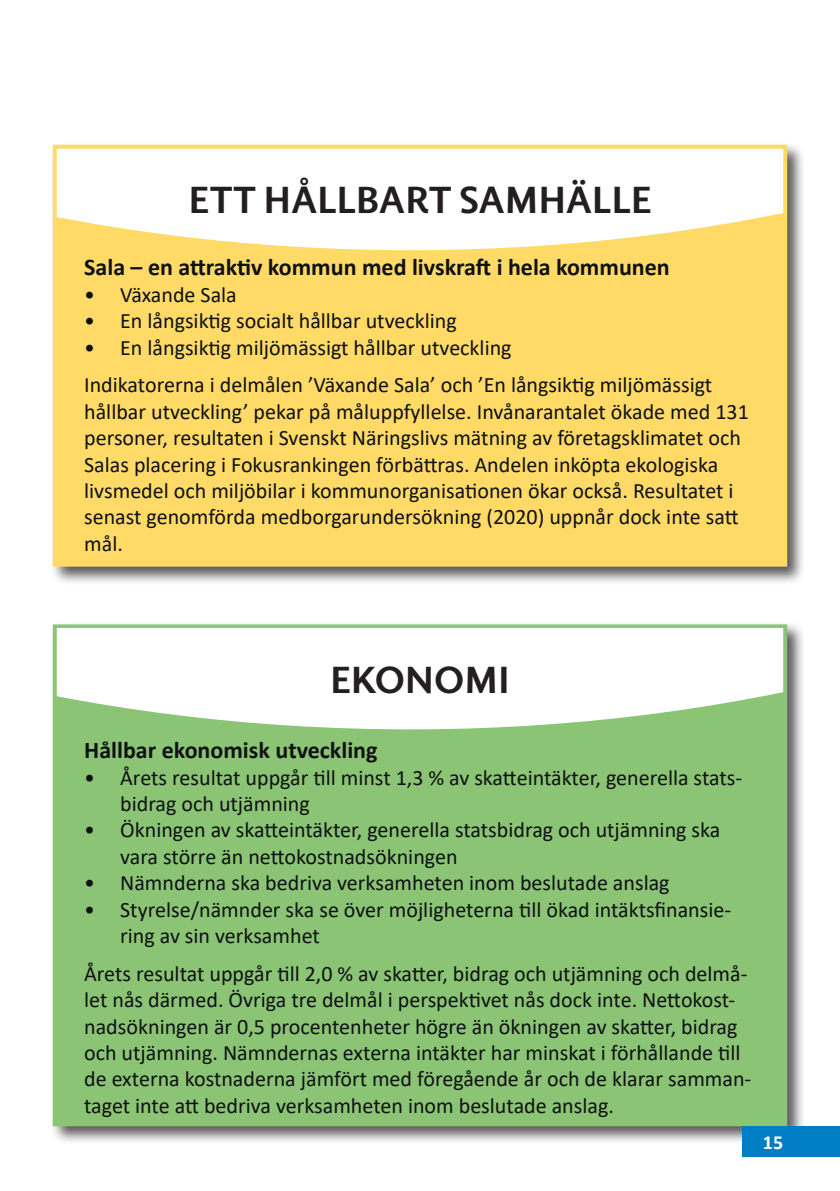
<style>
.page{position:relative;width:840px;height:1191px;background:#fff}
.page>*{position:absolute;margin:0;border:0;box-sizing:border-box;transform-origin:0 0}
.t1{font:700 36px "Berling Nova Sans Pro";color:#231f20}
.t2{font:700 24px "Calibri";color:#0e1113}
.t3{font:22px/26.4px "Calibri";color:#0e1113}
.t4{font:700 20px "Calibri";color:#fff}
</style>
<div class="page">
<div style="left:50px;top:142px;width:755px;height:443px;background:#231f20;opacity:.75"></div>
<div style="left:51px;top:143px;width:737px;height:425px;background:#ffda67"></div>
<div style="left:50px;top:621px;width:755px;height:524px;background:#231f20;opacity:.75"></div>
<div style="left:51px;top:622px;width:737px;height:506px;background:#8bc474"></div>
<svg style="left:57px;top:628px;width:725px;height:108px"></svg>
<svg style="left:57px;top:149px;width:725px;height:108px"></svg>
<div style="left:742px;top:1126px;width:97px;height:31px;background:#007ec5"></div>
<h1 class="t1" style="left:188px;top:174px;width:464px">ETT HÅLLBART SAMHÄLLE</h1>
<p class="t2" style="left:84px;top:250px;width:587px">Sala – en attraktiv kommun med livskraft i hela kommunen</p>
<p class="t3" style="left:84px;top:281px;width:154px">• Växande Sala</p>
<p class="t3" style="left:84px;top:307px;width:374px">• En långsiktig socialt hållbar utveckling</p>
<p class="t3" style="left:84px;top:328px;width:629px;line-height:37.8px">• En långsiktig miljömässigt hållbar utveckling<br>Indikatorerna i delmålen ’Växande Sala’ och ’En långsiktig miljömässigt</p>
<p class="t3" style="left:84px;top:398px;width:665px">hållbar utveckling’ pekar på måluppfyllelse. Invånarantalet ökade med 131 personer, resultaten i Svenskt Näringslivs mätning av företagsklimatet och Salas placering i Fokusrankingen förbättras. Andelen inköpta ekologiska livsmedel och miljöbilar i kommunorganisationen ökar också. Resultatet i senast genomförda medborgarundersökning (2020) uppnår dock inte satt mål.</p>
<h1 class="t1" style="left:330px;top:653px;width:181px">EKONOMI</h1>
<p class="t2" style="left:84px;top:733px;width:295px">Hållbar ekonomisk utveckling</p>
<p class="t3" style="left:120px;top:763px;width:623px;text-indent:-36px">• Årets resultat uppgår till minst 1,3 % av skatteintäkter, generella stats&shy;bidrag och utjämning</p>
<p class="t3" style="left:120px;top:816px;width:601px;text-indent:-36px">• Ökningen av skatteintäkter, generella statsbidrag och utjämning ska vara större än nettokostnadsökningen</p>
<p class="t3" style="left:84px;top:869px;width:586px">• Nämnderna ska bedriva verksamheten inom beslutade anslag</p>
<p class="t3" style="left:120px;top:895px;width:612px;text-indent:-36px">• Styrelse/nämnder ska se över möjligheterna till ökad intäktsfinansie&shy;ring av sin verksamhet</p>
<p class="t3" style="left:84px;top:959px;width:668px">Årets resultat uppgår till 2,0 % av skatter, bidrag och utjämning och delmå&shy;let nås därmed. Övriga tre delmål i perspektivet nås dock inte. Nettokost&shy;nadsökningen är 0,5 procentenheter högre än ökningen av skatter, bidrag och utjämning. Nämndernas externa intäkter har minskat i förhållande till de externa kostnaderna jämfört med föregående år och de klarar samman&shy;taget inte att bedriva verksamheten inom beslutade anslag.</p>
<p class="t4" style="left:762px;top:1128px;width:22px">15</p>
</div>
